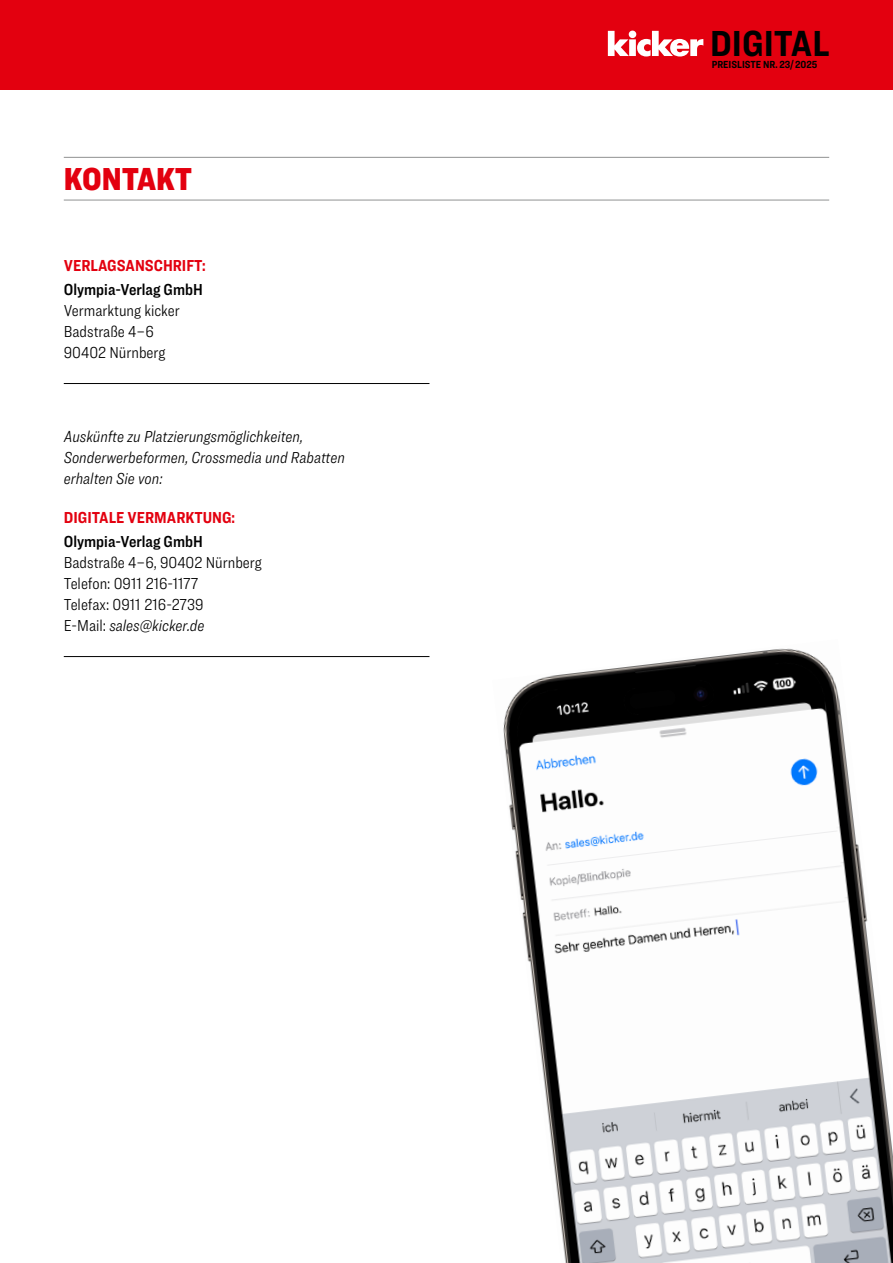
<style>
.page{position:relative;width:893px;height:1263px;background:#fff}
.page>*{position:absolute;margin:0;border:0;box-sizing:border-box;transform-origin:0 0}
.t1{font:700 37.65px "Ringside Condensed";color:#000}
._02_Headline_semibold_12p{font:900 33px "Ringside Condensed";letter-spacing:-.005em;color:#e3000f}
._02_Headline_semibold_12p-2{font:300 16.5px/21px "Ringside Condensed";color:#000}
._02_Headline_semibold_12p-3{font:italic 300 16.5px/21px "Ringside Condensed";color:#000}
._02_Headline_semibold_12p-4{font:700 16.5px/24px "Ringside Condensed";color:#e3000f}
._02_Headline_semibold_12p-5{font:16.5px/24px "Ringside Condensed Semi";color:#000}
.t2{font:700 10.65px "Ringside Condensed";color:#000}
.s1{font-family:"Ringside Condensed";font-weight:700;color:#e3000f}
.s2{font-family:"Ringside Condensed Semi";font-weight:400;color:#000}
.s3{font-style:italic}
</style>
<div class="page">
<div style="left:0;top:0;width:893px;height:89px;background:#e3000f"></div>
<svg style="left:608px;top:31px;width:95px;height:25px"></svg>
<hr style="left:64px;top:383px;width:365px;height:1px;background:#000">
<hr style="left:64px;top:656px;width:365px;height:1px;background:#000">
<hr style="left:64px;top:157px;width:765px;height:1px;background:#919292">
<hr style="left:64px;top:200px;width:765px;height:1px;background:#919292">
<img style="left:503px;top:648px;width:390px;height:615px">
<p class="_02_Headline_semibold_12p" style="left:64px;top:155px;width:130px">KONTAKT</p>
<p class="_02_Headline_semibold_12p-5" style="left:64px;top:253px;width:144px"><span class="s1">VERLAGSANSCHRIFT:<br></span>Olympia-Verlag GmbH</p>
<p class="_02_Headline_semibold_12p-2" style="left:64px;top:300px;width:118px">Vermarktung kicker<br>Badstraße 4–6<br>90402 Nürnberg</p>
<p class="_02_Headline_semibold_12p-3" style="left:64px;top:426px;width:283px">Auskünfte zu Platzierungsmöglichkeiten,<br>Sonderwerbeformen, Crossmedia und Rabatten erhalten Sie von:</p>
<p class="_02_Headline_semibold_12p-4" style="left:64px;top:505px;width:173px">DIGITALE VERMARKTUNG:<br><span class="s2">Olympia-Verlag GmbH</span></p>
<p class="_02_Headline_semibold_12p-2" style="left:64px;top:552px;width:199px">Badstraße 4–6, 90402 Nürnberg<br>Telefon: 0911 216-1177<br>Telefax: 0911 216-2739<br>E-Mail: <span class="s3">sales@kicker.de</span></p>
<h1 class="t1" style="left:710px;top:17px;width:121px">DIGITAL</h1>
<p class="t2" style="left:712px;top:57px;width:107px">PREISLISTE NR. 23/2025</p>
</div>
